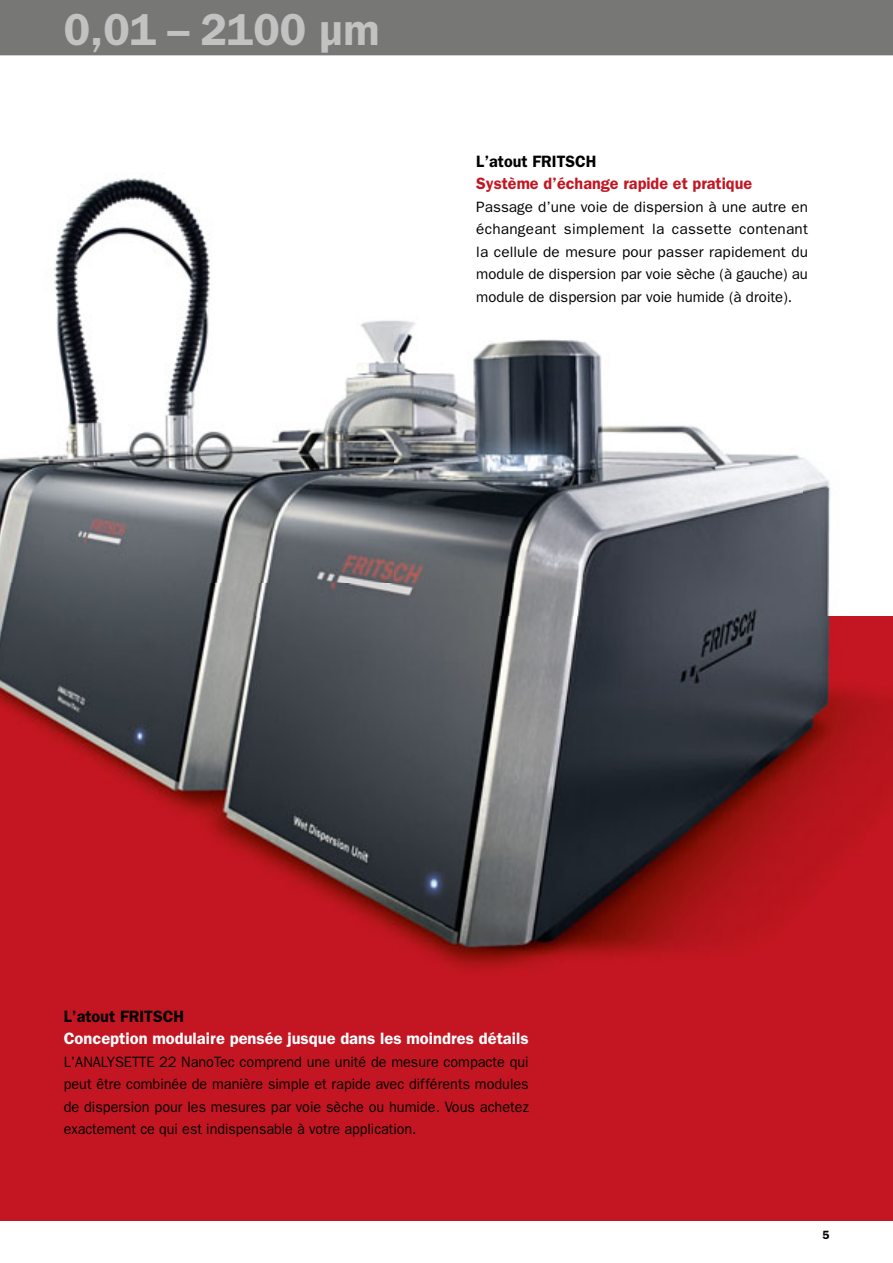
<style>
.page{position:relative;width:893px;height:1263px;background:#fff}
.page>*{position:absolute;margin:0;border:0;box-sizing:border-box;transform-origin:0 0}
.t1{font:600 45px "Franklin Gothic";color:#c2c2c3}
.t2{font:600 16.5px "Franklin Gothic";color:#fff}
.t3{font:600 16.5px "Franklin Gothic";color:#c31622}
.t4{font:600 16.5px "Franklin Gothic";color:#000}
.t5{font:15px/22.5px "Franklin Gothic";color:#000;text-align:justify;scale:.96 1}
.t6{font:15px/22.5px "Franklin Gothic";color:#000;text-align:justify}
.t7{font:600 12px "Franklin Gothic";color:#000}
</style>
<div class="page">
<div style="left:0;top:0;width:893px;height:55px;background:#777776"></div>
<div style="left:0;top:617px;width:893px;height:603px;background:#c31622"></div>
<img style="left:0;top:178px;width:893px;height:439px">
<img style="left:0;top:617px;width:893px;height:352px">
<h1 class="t1" style="left:64px;top:14px;width:317px">0,01 – 2100 µm</h1>
<p class="t4" style="left:476px;top:155px;width:122px">L’atout FRITSCH</p>
<p class="t3" style="left:476px;top:178px;width:277px">Système d’échange rapide et pratique</p>
<p class="t6" style="left:476px;top:197px;width:333px">Passage d’une voie de dispersion à une autre en échangeant simplement la cassette contenant la cellule de mesure pour passer rapidement du module de dispersion par voie sèche (à gauche) au module de dispersion par voie humide (à droite).</p>
<p class="t4" style="left:64px;top:1010px;width:122px">L’atout FRITSCH</p>
<p class="t2" style="left:64px;top:1033px;width:466px">Conception modulaire pensée jusque dans les moindres détails</p>
<p class="t5" style="left:64px;top:1052px;width:486px">L’ANALYSETTE 22 NanoTec comprend une unité de mesure compacte qui peut être combinée de manière simple et rapide avec différents modules de dispersion pour les mesures par voie sèche ou humide. Vous achetez exactement ce qui est indispensable à votre application.</p>
<p class="t7" style="left:822px;top:1230px;width:9px">5</p>
</div>
